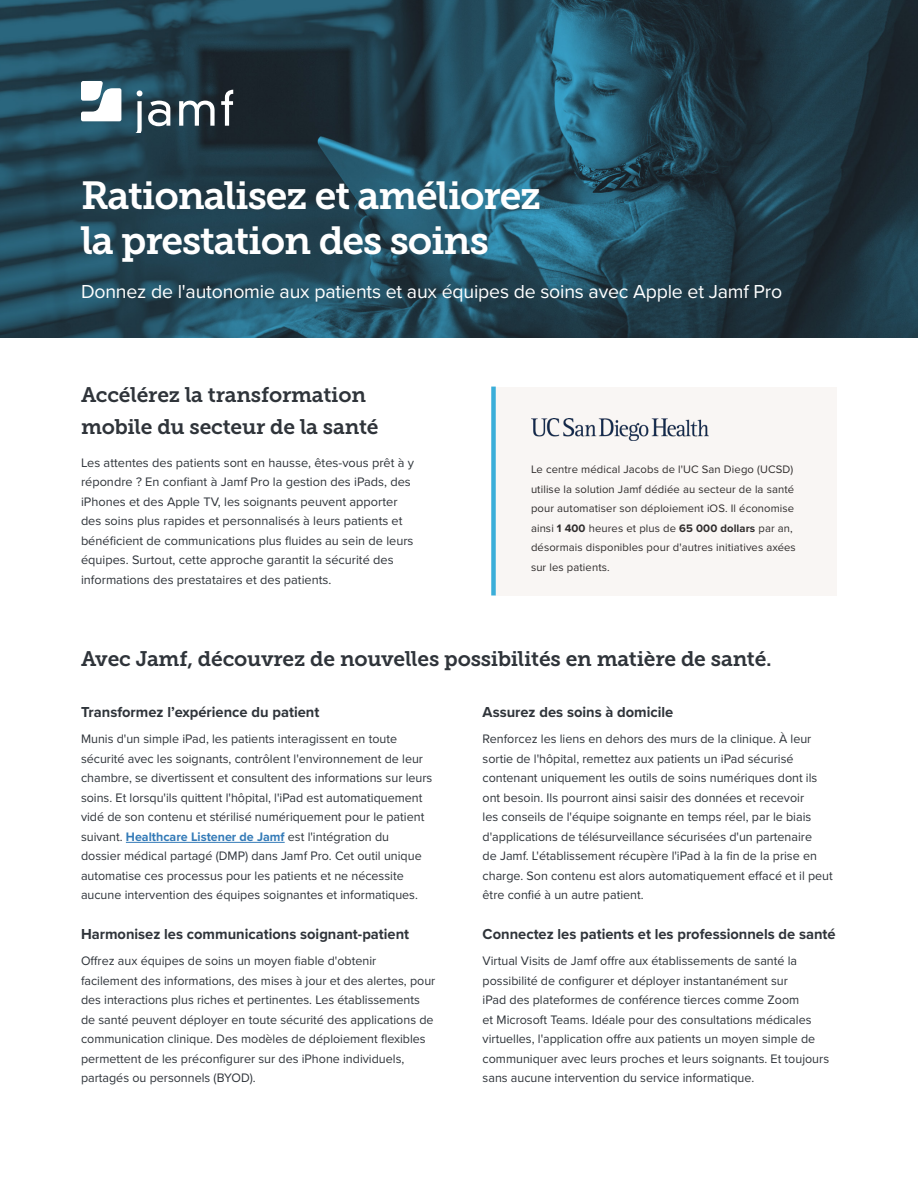
<style>
.page{position:relative;width:918px;height:1188px;background:#fff}
.page>*{position:absolute;margin:0;border:0;box-sizing:border-box;transform-origin:0 0}
.t1{font:39px/45px "Museo Slab 700";letter-spacing:-.03em;color:#fff}
.t2{font:21px/31.5px "Museo Slab 700";letter-spacing:-.01em;color:#2f343a}
.t3{font:19.5px "Proxima Nova";letter-spacing:-.01em;color:#fff}
.t4{font:700 15px "Proxima Nova";color:#2f343a}
.t5{font:12.75px/19.5px "Proxima Nova";color:#2f343a}
.t6{font:11.25px/19.5px "Proxima Nova";letter-spacing:.01em;color:#302d2d}
.s1{font-weight:700}
.s2{font-weight:700;color:#337ab7}
</style>
<div class="page">
<img style="left:0;top:0;width:918px;height:338px">
<div style="left:496px;top:387px;width:341px;height:209px;background:#f9f6f4"></div>
<div style="left:491px;top:387px;width:5px;height:209px;background:#3baed9"></div>
<img style="left:531px;top:418px;width:177px;height:22px">
<hr style="left:126px;top:842px;width:159px;height:1px;background:#337ab7">
<svg style="left:133px;top:90px;width:9px;height:43px"></svg>
<svg style="left:148px;top:101px;width:22px;height:25px"></svg>
<svg style="left:179px;top:101px;width:36px;height:25px"></svg>
<svg style="left:221px;top:90px;width:12px;height:36px"></svg>
<svg style="left:81px;top:81px;width:40px;height:40px"></svg>
<h1 class="t1" style="left:81px;top:173px;width:462px">Rationalisez et améliorez la prestation des soins</h1>
<h3 class="t3" style="left:81px;top:277px;width:703px">Donnez de l'autonomie aux patients et aux équipes de soins avec Apple et Jamf Pro</h3>
<h2 class="t2" style="left:81px;top:379px;width:299px">Accélérez la transformation mobile du secteur de la santé</h2>
<p class="t5" style="left:81px;top:452px;width:335px">Les attentes des patients sont en hausse, êtes-vous prêt à y répondre ? En confiant à Jamf Pro la gestion des iPads, des iPhones et des Apple TV, les soignants peuvent apporter des soins plus rapides et personnalisés à leurs patients et bénéficient de communications plus fluides au sein de leurs équipes. Surtout, cette approche garantit la sécurité des informations des prestataires et des patients.</p>
<p class="t6" style="left:531px;top:459px;width:266px">Le centre médical Jacobs de l'UC San Diego (UCSD) utilise la solution Jamf dédiée au secteur de la santé pour automatiser son déploiement iOS. Il économise ainsi <span class="s1">1 400</span> heures et plus de <span class="s1">65 000 dollars</span> par an, désormais disponibles pour d'autres initiatives axées sur les patients.</p>
<h2 class="t2" style="left:81px;top:643px;width:692px">Avec Jamf, découvrez de nouvelles possibilités en matière de santé.</h2>
<p class="t4" style="left:81px;top:701px;width:240px">Transformez l’expérience du patient</p>
<p class="t5" style="left:81px;top:729px;width:353px">Munis d'un simple iPad, les patients interagissent en toute sécurité avec les soignants, contrôlent l'environnement de leur chambre, se divertissent et consultent des informations sur leurs soins. Et lorsqu'ils quittent l'hôpital, l'iPad est automatiquement vidé de son contenu et stérilisé numériquement pour le patient suivant. <span class="s2">Healthcare Listener de Jamf</span> est l'intégration du<br>dossier médical partagé (DMP) dans Jamf Pro. Cet outil unique automatise ces processus pour les patients et ne nécessite aucune intervention des équipes soignantes et informatiques.</p>
<p class="t4" style="left:81px;top:923px;width:330px">Harmonisez les communications soignant-patient</p>
<p class="t5" style="left:81px;top:951px;width:356px">Offrez aux équipes de soins un moyen fiable d'obtenir facilement des informations, des mises à jour et des alertes, pour des interactions plus riches et pertinentes. Les établissements de santé peuvent déployer en toute sécurité des applications de communication clinique. Des modèles de déploiement flexibles permettent de les préconfigurer sur des iPhone individuels, partagés ou personnels (BYOD).</p>
<p class="t4" style="left:483px;top:701px;width:192px">Assurez des soins à domicile</p>
<p class="t5" style="left:483px;top:729px;width:352px">Renforcez les liens en dehors des murs de la clinique. À leur sortie de l'hôpital, remettez aux patients un iPad sécurisé contenant uniquement les outils de soins numériques dont ils ont besoin. Ils pourront ainsi saisir des données et recevoir<br>les conseils de l'équipe soignante en temps réel, par le biais d'applications de télésurveillance sécurisées d'un partenaire<br>de Jamf. L'établissement récupère l'iPad à la fin de la prise en charge. Son contenu est alors automatiquement effacé et il peut être confié à un autre patient.</p>
<p class="t4" style="left:483px;top:923px;width:355px">Connectez les patients et les professionnels de santé</p>
<p class="t5" style="left:483px;top:951px;width:348px">Virtual Visits de Jamf offre aux établissements de santé la possibilité de configurer et déployer instantanément sur<br>iPad des plateformes de conférence tierces comme Zoom<br>et Microsoft Teams. Idéale pour des consultations médicales virtuelles, l'application offre aux patients un moyen simple de communiquer avec leurs proches et leurs soignants. Et toujours sans aucune intervention du service informatique.</p>
</div>
